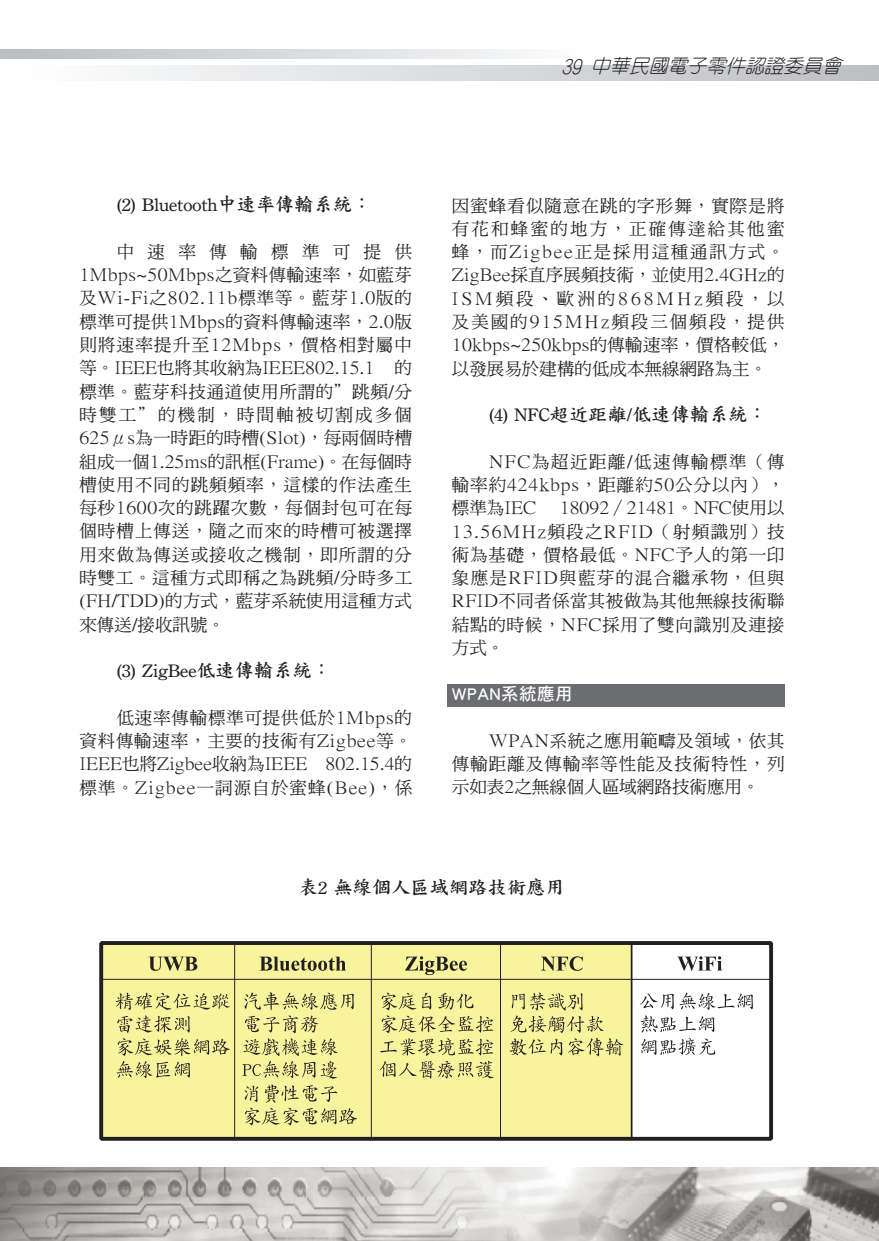
<style>
.page{position:relative;width:879px;height:1241px;background:#fff}
.page>*{position:absolute;margin:0;border:0;box-sizing:border-box;transform-origin:0 0}
.段落樣式3{font:19.25px "DF Kai Shu W7 HK BF";color:#231f20}
.t1{font:italic 300 19.25px "Yen Round";color:#231f20}
.段落樣式3-2{font:17.5px/23.3px "DF Ming Md HK BF";letter-spacing:.03em;color:#231f20;text-align:justify}
.段落樣式3-3{font:17.5px "DF Hei Std W7";letter-spacing:.025em;color:#fff}
</style>
<div class="page">
<img style="left:0;top:1167px;width:878px;height:73px">
<svg style="left:0;top:50px;width:513px;height:8px;background:#d6d7d9"></svg>
<svg style="left:136px;top:65px;width:742px;height:15px;background:#d8d9db"></svg>
<div style="left:446px;top:683px;width:338px;height:23px;background:#6c6d70"></div>
<div style="left:102px;top:943px;width:529px;height:196px;background:#f8f49e"></div>
<div style="left:99px;top:940px;width:673px;height:200px;border:4px solid #231f20"></div>
<hr style="left:101px;top:978px;width:668px;height:1px;background:#231f20">
<hr style="left:234px;top:942px;width:1px;height:196px;background:#231f20">
<hr style="left:370px;top:942px;width:1px;height:196px;background:#231f20">
<hr style="left:500px;top:942px;width:1px;height:196px;background:#231f20">
<hr style="left:630px;top:942px;width:2px;height:196px;background:#231f20">
<svg style="left:148px;top:956px;width:49px;height:14px"></svg>
<svg style="left:259px;top:956px;width:87px;height:14px"></svg>
<svg style="left:405px;top:956px;width:62px;height:18px"></svg>
<svg style="left:541px;top:956px;width:41px;height:14px"></svg>
<svg style="left:677px;top:956px;width:44px;height:14px"></svg>
<svg style="left:116px;top:992px;width:114px;height:17px"></svg>
<svg style="left:117px;top:1015px;width:73px;height:17px"></svg>
<svg style="left:116px;top:1038px;width:114px;height:39px"></svg>
<svg style="left:242px;top:992px;width:112px;height:86px"></svg>
<svg style="left:244px;top:1084px;width:113px;height:41px"></svg>
<svg style="left:381px;top:992px;width:112px;height:40px"></svg>
<svg style="left:380px;top:1038px;width:113px;height:40px"></svg>
<svg style="left:509px;top:992px;width:114px;height:64px"></svg>
<svg style="left:640px;top:993px;width:33px;height:16px"></svg>
<svg style="left:679px;top:992px;width:73px;height:17px"></svg>
<svg style="left:640px;top:1015px;width:74px;height:17px"></svg>
<svg style="left:641px;top:1038px;width:74px;height:16px"></svg>
<p class="t1" style="left:561px;top:56px;width:286px">39 中華民國電子零件認證委員會</p>
<p class="段落樣式3" style="left:117px;top:195px;width:256px">(2) Bluetooth中速率傳輸系統：</p>
<p class="段落樣式3-2" style="left:79px;top:241px;width:334px;text-indent:37px">中速率傳輸標準可提供1Mbps~50Mbps之資料傳輸速率，如藍芽及Wi-Fi之802.11b標準等。藍芽1.0版的標準可提供1Mbps的資料傳輸速率，2.0版則將速率提升至12Mbps，價格相對屬中等。IEEE也將其收納為IEEE802.15.1 的標準。藍芽科技通道使用所謂的”跳頻/分時雙工”的機制，時間軸被切割成多個625μs為一時距的時槽(Slot)，每兩個時槽組成一個1.25ms的訊框(Frame)。在每個時槽使用不同的跳頻頻率，這樣的作法產生每秒1600次的跳躍次數，每個封包可在每個時槽上傳送，隨之而來的時槽可被選擇用來做為傳送或接收之機制，即所謂的分時雙工。這種方式即稱之為跳頻/分時多工(FH/TDD)的方式，藍芽系統使用這種方式來傳送/接收訊號。</p>
<p class="段落樣式3" style="left:117px;top:660px;width:216px">(3) ZigBee低速傳輸系統：</p>
<p class="段落樣式3-2" style="left:79px;top:706px;width:334px;text-indent:37px">低速率傳輸標準可提供低於1Mbps的資料傳輸速率，主要的技術有Zigbee等。IEEE也將Zigbee收納為IEEE 802.15.4的標準。Zigbee一詞源自於蜜蜂(Bee)，係</p>
<p class="段落樣式3-2" style="left:451px;top:194px;width:334px">因蜜蜂看似隨意在跳的字形舞，實際是將有花和蜂蜜的地方，正確傳達給其他蜜蜂，而Zigbee正是採用這種通訊方式。ZigBee採直序展頻技術，並使用2.4GHz的ISM頻段、歐洲的868MHz頻段，以及美國的915MHz頻段三個頻段，提供10kbps~250kbps的傳輸速率，價格較低，以發展易於建構的低成本無線網路為主。</p>
<p class="段落樣式3" style="left:489px;top:404px;width:279px">(4) NFC超近距離/低速傳輸系統：</p>
<p class="段落樣式3-2" style="left:451px;top:450px;width:334px;text-indent:37px">NFC為超近距離/低速傳輸標準（傳輸率約424kbps，距離約50公分以內），標準為IEC</p>
<p class="段落樣式3-2" style="left:451px;top:497px;width:334px;text-indent:108px">18092／21481。NFC使用以13.56MHz頻段之RFID（射頻識別）技術為基礎，價格最低。NFC予人的第一印象應是RFID與藍芽的混合繼承物，但與RFID不同者係當其被做為其他無線技術聯結點的時候，NFC採用了雙向識別及連接方式。</p>
<p class="段落樣式3-3" style="left:451px;top:684px;width:122px">WPAN系統應用</p>
<p class="段落樣式3-2" style="left:451px;top:729px;width:334px;text-indent:37px">WPAN系統之應用範疇及領域，依其傳輸距離及傳輸率等性能及技術特性，列示如表2之無線個人區域網路技術應用。</p>
<p class="段落樣式3" style="left:299px;top:877px;width:267px">表2 無線個人區域網路技術應用</p>
</div>
